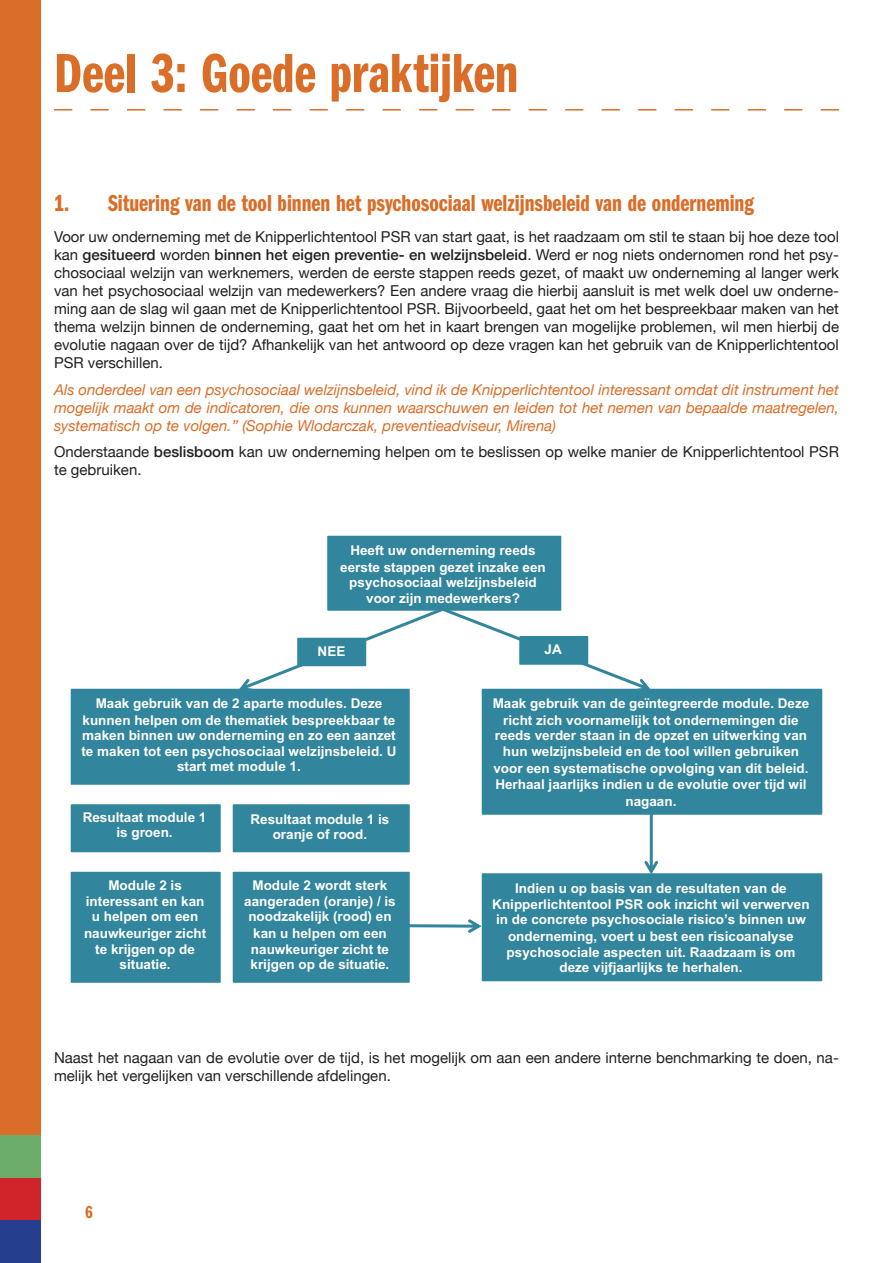
<style>
.page{position:relative;width:893px;height:1263px;background:#fff}
.page>*{position:absolute;margin:0;border:0;box-sizing:border-box;transform-origin:0 0}
.Titel_1{font:57px "Franklin Gothic URW Com Dem";color:#da6d27}
.Titel_2{font:24px "Franklin Gothic URW Com Dem";color:#da6d27}
.t1{font:18px "Franklin Gothic URW Com Dem";color:#da6d27}
.Texte{font:15px/18px "Helvetica Neue";color:#231f20}
.Texte-2{font:italic 15px/18px "Helvetica Neue";color:#da6d27;text-align:justify}
.t2{font:700 13.5px/16.5px "Arial";color:#fff;text-align:center}
.s1{font-weight:500}
</style>
<div class="page">
<div style="left:0;top:0;width:40px;height:1263px;background:#da6d27"></div>
<div style="left:0;top:1135px;width:40px;height:43px;background:#6dad6a"></div>
<div style="left:0;top:1178px;width:40px;height:42px;background:#d1232a"></div>
<div style="left:0;top:1220px;width:40px;height:43px;background:#253f8e"></div>
<svg style="left:54px;top:109px;width:785px;height:2px"></svg>
<div style="left:71px;top:689px;width:338px;height:95px;background:#31859c"></div>
<div style="left:71px;top:689px;width:339px;height:96px;border:2px solid #31859c"></div>
<div style="left:482px;top:689px;width:339px;height:125px;background:#31859c"></div>
<div style="left:482px;top:689px;width:340px;height:126px;border:2px solid #31859c"></div>
<div style="left:71px;top:805px;width:149px;height:46px;background:#31859c"></div>
<div style="left:71px;top:804px;width:150px;height:48px;border:2px solid #31859c"></div>
<div style="left:233px;top:805px;width:176px;height:46px;background:#31859c"></div>
<div style="left:233px;top:804px;width:177px;height:48px;border:2px solid #31859c"></div>
<div style="left:71px;top:872px;width:149px;height:110px;background:#31859c"></div>
<div style="left:71px;top:872px;width:150px;height:111px;border:2px solid #31859c"></div>
<div style="left:233px;top:872px;width:176px;height:110px;background:#31859c"></div>
<div style="left:233px;top:872px;width:177px;height:111px;border:2px solid #31859c"></div>
<div style="left:328px;top:536px;width:232px;height:74px;background:#31859c"></div>
<div style="left:327px;top:536px;width:234px;height:75px;border:2px solid #31859c"></div>
<div style="left:482px;top:874px;width:339px;height:106px;background:#31859c"></div>
<div style="left:482px;top:873px;width:340px;height:108px;border:2px solid #31859c"></div>
<svg style="left:239px;top:608px;width:412px;height:84px"></svg>
<div style="left:298px;top:638px;width:67px;height:27px;background:#31859c"></div>
<div style="left:297px;top:638px;width:69px;height:28px;border:2px solid #31859c"></div>
<div style="left:520px;top:637px;width:67px;height:27px;background:#31859c"></div>
<div style="left:519px;top:636px;width:69px;height:29px;border:2px solid #31859c"></div>
<svg style="left:644px;top:813px;width:14px;height:61px"></svg>
<svg style="left:408px;top:919px;width:74px;height:14px"></svg>
<p class="Titel_1" style="left:54px;top:33px;width:466px">Deel 3: Goede praktijken</p>
<p class="Titel_2" style="left:54px;top:187px;width:701px">1. Situering van de tool binnen het psychosociaal welzijnsbeleid van de onderneming</p>
<p class="Texte" style="left:54px;top:229px;width:787px;text-align:justify">Voor uw onderneming met de Knipperlichtentool PSR van start gaat, is het raadzaam om stil te staan bij hoe deze tool kan <span class="s1">gesitueerd</span> worden <span class="s1">binnen het eigen preventie- en welzijnsbeleid</span>. Werd er nog niets ondernomen rond het psy&shy;chosociaal welzijn van werknemers, werden de eerste stappen reeds gezet, of maakt uw onderneming al langer werk van het psychosociaal welzijn van medewerkers? Een andere vraag die hierbij aansluit is met welk doel uw onderne&shy;ming aan de slag wil gaan met de Knipperlichtentool PSR. Bijvoorbeeld, gaat het om het bespreekbaar maken van het thema welzijn binnen de onderneming, gaat het om het in kaart brengen van mogelijke problemen, wil men hierbij de evolutie nagaan over de tijd? Afhankelijk van het antwoord op deze vragen kan het gebruik van de Knipperlichtentool PSR verschillen.</p>
<p class="Texte-2" style="left:54px;top:381px;width:786px">Als onderdeel van een psychosociaal welzijnsbeleid, vind ik de Knipperlichtentool interessant omdat dit instrument het mogelijk maakt om de indicatoren, die ons kunnen waarschuwen en leiden tot het nemen van bepaalde maatregelen, systematisch op te volgen.” (Sophie Wlodarczak, preventieadviseur, Mirena)</p>
<p class="Texte" style="left:54px;top:444px;width:786px">Onderstaande <span class="s1">beslisboom</span> kan uw onderneming helpen om te beslissen op welke manier de Knipperlichtentool PSR te gebruiken.</p>
<p class="t2" style="left:340px;top:542px;width:207px">Heeft uw onderneming reeds eerste stappen gezet inzake een</p>
<p class="t2" style="left:349px;top:574px;width:189px">psychosociaal welzijnsbeleid voor zijn medewerkers?</p>
<p class="t2" style="left:318px;top:643px;width:29px">NEE</p>
<p class="t2" style="left:545px;top:641px;width:19px">JA</p>
<p class="t2" style="left:83px;top:695px;width:314px">Maak gebruik van de 2 aparte modules. Deze kunnen helpen om de thematiek bespreekbaar te</p>
<p class="t2" style="left:81px;top:727px;width:317px;text-align:left">maken binnen uw onderneming en zo een aanzet te maken tot een psychosociaal welzijnsbeleid. U</p>
<p class="t2" style="left:177px;top:758px;width:125px">start met module 1.</p>
<p class="t2" style="left:83px;top:810px;width:125px;line-height:15px">Resultaat module 1 is groen.</p>
<p class="t2" style="left:251px;top:812px;width:140px;line-height:15px">Resultaat module 1 is oranje of rood.</p>
<p class="t2" style="left:86px;top:877px;width:120px">Module 2 is interessant en kan</p>
<p class="t2" style="left:84px;top:908px;width:124px">u helpen om een nauwkeuriger zicht te krijgen op de</p>
<p class="t2" style="left:120px;top:956px;width:53px">situatie.</p>
<p class="t2" style="left:244px;top:877px;width:153px">Module 2 wordt sterk aangeraden (oranje) / is</p>
<p class="t2" style="left:248px;top:908px;width:145px;text-align:left">noodzakelijk (rood) en kan u helpen om een nauwkeuriger zicht te</p>
<p class="t2" style="left:251px;top:956px;width:140px">krijgen op de situatie.</p>
<p class="t2" style="left:493px;top:695px;width:318px">Maak gebruik van de geïntegreerde module. Deze richt zich voornamelijk tot ondernemingen die</p>
<p class="t2" style="left:493px;top:727px;width:317px">reeds verder staan in de opzet en uitwerking van hun welzijnsbeleid en de tool willen gebruiken voor een systematische opvolging van dit beleid.<br>Herhaal jaarlijks indien u de evolutie over tijd wil nagaan.</p>
<p class="t2" style="left:492px;top:880px;width:319px">Indien u op basis van de resultaten van de<br>Knipperlichtentool PSR ook inzicht wil verwerven</p>
<p class="t2" style="left:496px;top:911px;width:311px">in de concrete psychosociale risico’s binnen uw onderneming, voert u best een risicoanalyse psychosociale aspecten uit. Raadzaam is om</p>
<p class="t2" style="left:559px;top:959px;width:185px">deze vijfjaarlijks te herhalen.</p>
<p class="Texte" style="left:54px;top:1049px;width:786px">Naast het nagaan van de evolutie over de tijd, is het mogelijk om aan een andere interne benchmarking te doen, na&shy;melijk het vergelijken van verschillende afdelingen.</p>
<h3 class="t1" style="left:85px;top:1199px;width:9px">6</h3>
</div>
